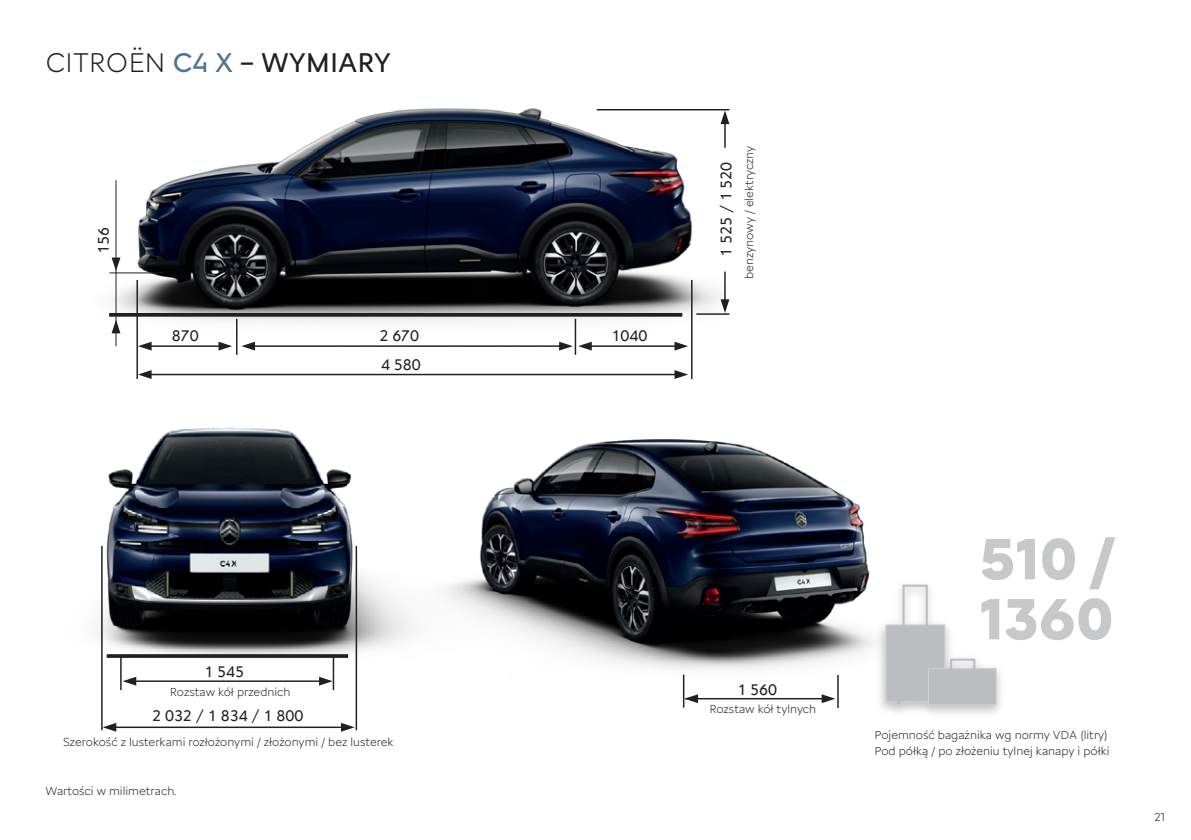
<style>
.page{position:relative;width:1191px;height:840px;background:#fff}
.page>*{position:absolute;margin:0;border:0;box-sizing:border-box;transform-origin:0 0}
.t1{font:700 60px/60px "Citroen Type";color:#c7c8ca}
.t2{font:28px "Citroen Type";color:#231f20}
.t3{font:16.6px "Citroen";color:#231f20}
.t4{font:300 12px/16px "Citroen Type";color:#231f20}
.s1{font-weight:300}
.s2{color:#4d778e}
</style>
<div class="page">
<img style="left:501px;top:439px;width:373px;height:251px">
<img style="left:109px;top:108px;width:615px;height:268px">
<img style="left:97px;top:373px;width:404px;height:305px">
<hr style="left:101px;top:545px;width:2px;height:184px;background:#231f20">
<hr style="left:355px;top:545px;width:2px;height:184px;background:#231f20">
<svg style="left:107px;top:653px;width:241px;height:4px"></svg>
<hr style="left:109px;top:313px;width:573px;height:3px;background:#231f20">
<hr style="left:120px;top:656px;width:2px;height:33px;background:#231f20">
<hr style="left:236px;top:318px;width:1px;height:36px;background:#231f20">
<hr style="left:575px;top:318px;width:1px;height:36px;background:#231f20">
<hr style="left:691px;top:280px;width:1px;height:99px;background:#231f20">
<hr style="left:136px;top:280px;width:2px;height:99px;background:#231f20">
<hr style="left:333px;top:656px;width:1px;height:33px;background:#231f20">
<hr style="left:129px;top:680px;width:198px;height:1px;background:#231f20">
<svg style="left:123px;top:676px;width:13px;height:9px"></svg>
<svg style="left:319px;top:676px;width:14px;height:9px"></svg>
<hr style="left:110px;top:726px;width:238px;height:1px;background:#231f20">
<svg style="left:103px;top:723px;width:13px;height:8px"></svg>
<svg style="left:341px;top:723px;width:14px;height:8px"></svg>
<hr style="left:683px;top:674px;width:1px;height:33px;background:#231f20">
<hr style="left:837px;top:674px;width:1px;height:33px;background:#231f20">
<hr style="left:685px;top:697px;width:143px;height:2px;background:#231f20">
<svg style="left:684px;top:694px;width:14px;height:8px"></svg>
<svg style="left:821px;top:694px;width:14px;height:8px"></svg>
<hr style="left:724px;top:117px;width:1px;height:31px;background:#231f20">
<hr style="left:724px;top:271px;width:1px;height:31px;background:#231f20">
<svg style="left:720px;top:110px;width:9px;height:14px"></svg>
<svg style="left:720px;top:299px;width:9px;height:14px"></svg>
<hr style="left:597px;top:109px;width:132px;height:1px;background:#231f20">
<hr style="left:696px;top:313px;width:33px;height:1px;background:#231f20">
<hr style="left:149px;top:373px;width:530px;height:2px;background:#231f20">
<svg style="left:138px;top:370px;width:14px;height:9px"></svg>
<svg style="left:674px;top:370px;width:14px;height:9px"></svg>
<hr style="left:149px;top:345px;width:72px;height:1px;background:#231f20">
<hr style="left:244px;top:345px;width:318px;height:1px;background:#231f20">
<hr style="left:585px;top:345px;width:93px;height:1px;background:#231f20">
<svg style="left:138px;top:341px;width:14px;height:9px"></svg>
<svg style="left:241px;top:341px;width:14px;height:9px"></svg>
<svg style="left:218px;top:341px;width:14px;height:9px"></svg>
<svg style="left:559px;top:341px;width:33px;height:9px"></svg>
<svg style="left:674px;top:341px;width:14px;height:9px"></svg>
<img style="left:874px;top:584px;width:127px;height:130px">
<svg style="left:885px;top:624px;width:60px;height:81px"></svg>
<div style="left:902px;top:584px;width:25px;height:45px;border:2px solid #bcbdc0"></div>
<div style="left:928px;top:668px;width:68px;height:36px;background:#bcbdc0"></div>
<div style="left:928px;top:667px;width:68px;height:38px;border:1px solid #d1d2d4"></div>
<div style="left:950px;top:658px;width:25px;height:29px;border:2px solid #bcbdc0"></div>
<hr style="left:116px;top:180px;width:1px;height:85px;background:#231f20">
<hr style="left:116px;top:266px;width:1px;height:58px;background:#231f20">
<svg style="left:112px;top:257px;width:8px;height:14px"></svg>
<svg style="left:112px;top:319px;width:8px;height:27px"></svg>
<hr style="left:109px;top:272px;width:54px;height:1px;background:#231f20">
<h2 class="t2" style="left:45px;top:41px;width:347px"><span class="s1">CITROËN</span> <span class="s2">C4 X</span> – WYMIARY</h2>
<h3 class="t3" style="left:93px;top:254px;width:28px;rotate:-90deg">156</h3>
<h3 class="t3" style="left:172px;top:325px;width:28px">870</h3>
<h3 class="t3" style="left:379px;top:325px;width:41px">2 670</h3>
<h3 class="t3" style="left:611px;top:325px;width:37px">1040</h3>
<h3 class="t3" style="left:381px;top:353px;width:41px">4 580</h3>
<h3 class="t3" style="left:715px;top:257px;width:97px;rotate:-90deg">1 525 / 1 520</h3>
<p class="t4" style="left:740px;top:279px;width:135px;rotate:-90deg">benzynowy / elektryczny</p>
<h3 class="t3" style="left:204px;top:660px;width:41px">1 545</h3>
<p class="t4" style="left:170px;top:682px;width:122px">Rozstaw kół przednich</p>
<h3 class="t3" style="left:152px;top:704px;width:153px">2 032 / 1 834 / 1 800</h3>
<p class="t4" style="left:63px;top:732px;width:332px">Szerokość z lusterkami rozłożonymi / złożonymi / bez lusterek</p>
<p class="t4" style="left:45px;top:781px;width:133px">Wartości w milimetrach.</p>
<h3 class="t3" style="left:737px;top:678px;width:41px">1 560</h3>
<p class="t4" style="left:709px;top:700px;width:108px">Rozstaw kół tylnych</p>
<h1 class="t1" style="left:979px;top:525px;width:138px">510 /<br>1360</h1>
<p class="t4" style="left:874px;top:725px;width:236px">Pojemność bagażnika wg normy VDA (litry)<br>Pod półką / po złożeniu tylnej kanapy i półki</p>
<p class="t4" style="left:1154px;top:808px;width:12px">21</p>
</div>
